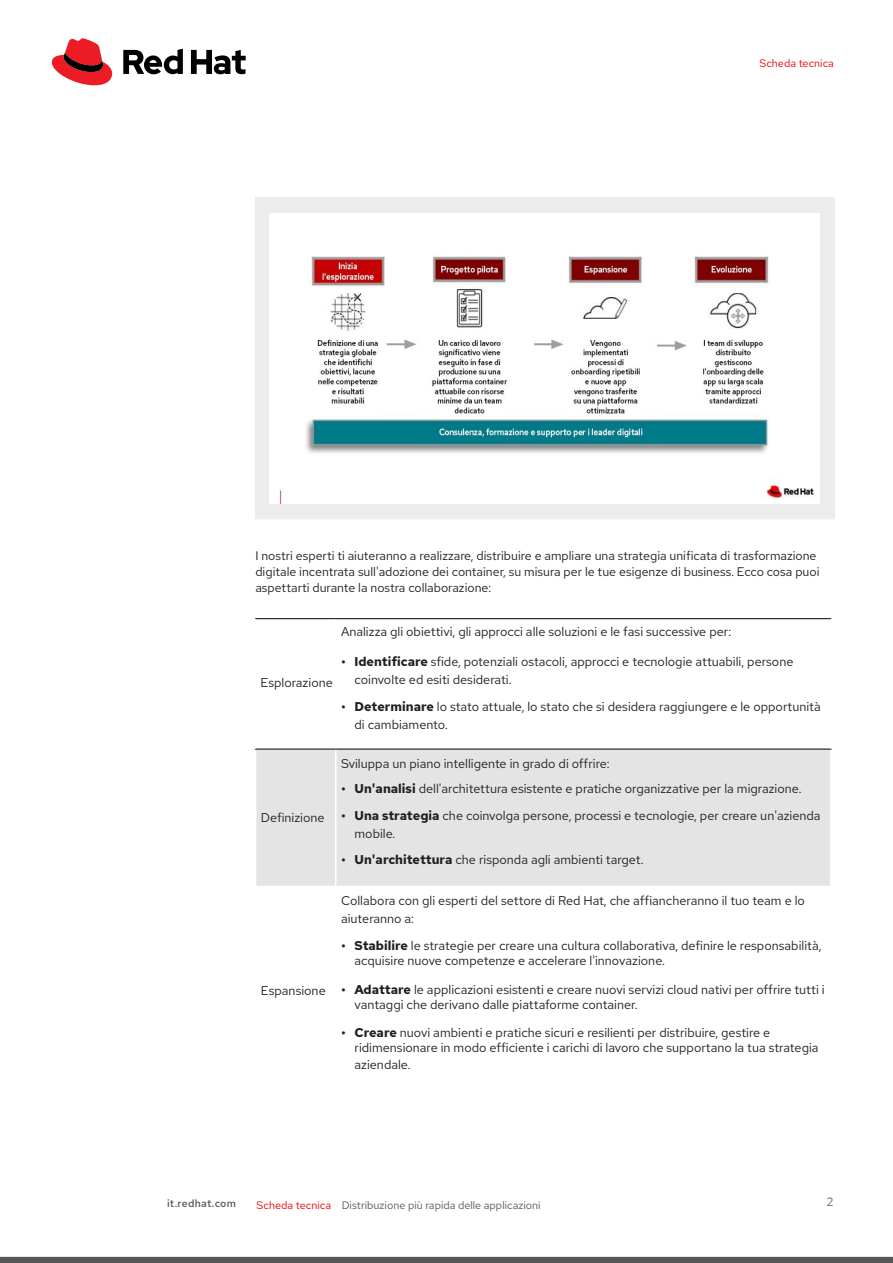
<style>
.page{position:relative;width:893px;height:1263px;background:#fff}
.page>*{position:absolute;margin:0;border:0;box-sizing:border-box;transform-origin:0 0}
.t1{font:12.75px/18px "Red Hat Text";color:#211e1f}
.t2{font:12.45px/16px "Red Hat Text";color:#211e1f}
.t3{font:12px "Red Hat Text";color:#57585a}
.t4{font:10.95px "Red Hat Text";color:#57585b}
.t5{font:10.95px "Red Hat Text";color:#ed0000}
.t6{font:500 10.5px "Red Hat Text";letter-spacing:.02em;color:#58585b}
.s1{font-weight:700}
.s2{color:#ed0000}
</style>
<div class="page">
<div style="left:0;top:1257px;width:893px;height:6px;background:#57585b"></div>
<div style="left:256px;top:198px;width:578px;height:321px;background:#ececed"></div>
<img style="left:270px;top:213px;width:549px;height:290px">
<svg style="left:256px;top:619px;width:574px;height:130px"></svg>
<div style="left:256px;top:750px;width:574px;height:136px;background:#e4e4e4"></div>
<hr style="left:335px;top:619px;width:2px;height:130px;background:#fff">
<hr style="left:335px;top:749px;width:2px;height:137px;background:#fff">
<hr style="left:255px;top:618px;width:81px;height:1px;background:#000">
<hr style="left:336px;top:618px;width:495px;height:1px;background:#000">
<hr style="left:255px;top:749px;width:81px;height:1px;background:#000">
<hr style="left:336px;top:749px;width:495px;height:1px;background:#000">
<svg style="left:52px;top:38px;width:60px;height:47px"></svg>
<svg style="left:123px;top:49px;width:123px;height:25px"></svg>
<p class="t5" style="left:759px;top:56px;width:76px">Scheda tecnica</p>
<p class="t2" style="left:255px;top:547px;width:566px">I nostri esperti ti aiuteranno a realizzare, distribuire e ampliare una strategia unificata di trasformazione digitale incentrata sull'adozione dei container, su misura per le tue esigenze di business. Ecco cosa puoi aspettarti durante la nostra collaborazione:</p>
<p class="t1" style="left:260px;top:674px;width:74px">Esplorazione</p>
<p class="t1" style="left:341px;top:623px;width:392px">Analizza gli obiettivi, gli approcci alle soluzioni e le fasi successive per:</p>
<p class="t1" style="left:355px;top:653px;width:440px;text-indent:-13px"><span class="s1">• Identificare</span> sfide, potenziali ostacoli, approcci e tecnologie attuabili, persone coinvolte ed esiti desiderati.</p>
<p class="t1" style="left:355px;top:698px;width:468px;text-indent:-13px"><span class="s1">• Determinare</span> lo stato attuale, lo stato che si desidera raggiungere e le opportunità di cambiamento.</p>
<p class="t1" style="left:261px;top:808px;width:65px">Definizione</p>
<p class="t1" style="left:341px;top:754px;width:270px">Sviluppa un piano intelligente in grado di offrire:</p>
<p class="t1" style="left:341px;top:780px;width:462px"><span class="s1">• Un'analisi</span> dell'architettura esistente e pratiche organizzative per la migrazione.</p>
<p class="t1" style="left:355px;top:807px;width:468px;text-indent:-13px"><span class="s1">• Una strategia</span> che coinvolga persone, processi e tecnologie, per creare un'azienda mobile.</p>
<p class="t1" style="left:341px;top:850px;width:304px"><span class="s1">• Un'architettura</span> che risponda agli ambienti target.</p>
<p class="t1" style="left:261px;top:981px;width:66px">Espansione</p>
<p class="t1" style="left:341px;top:891px;width:465px">Collabora con gli esperti del settore di Red Hat, che affiancheranno il tuo team e lo aiuteranno a:</p>
<p class="t1" style="left:355px;top:938px;width:468px;line-height:15px;text-indent:-13px"><span class="s1">• Stabilire</span> le strategie per creare una cultura collaborativa, definire le responsabilità, acquisire nuove competenze e accelerare l'innovazione.</p>
<p class="t1" style="left:355px;top:982px;width:472px;line-height:15px;text-indent:-13px"><span class="s1">• Adattare</span> le applicazioni esistenti e creare nuovi servizi cloud nativi per offrire tutti i vantaggi che derivano dalle piattaforme container.</p>
<p class="t1" style="left:355px;top:1025px;width:466px;line-height:15px;text-indent:-13px"><span class="s1">• Creare</span> nuovi ambienti e pratiche sicuri e resilienti per distribuire, gestire e ridimensionare in modo efficiente i carichi di lavoro che supportano la tua strategia</p>
<p class="t1" style="left:355px;top:1056px;width:57px">aziendale.</p>
<p class="t6" style="left:167px;top:1197px;width:71px">it.redhat.com</p>
<p class="t4" style="left:257px;top:1197px;width:286px"><span class="s2">Scheda tecnica</span> Distribuzione più rapida delle applicazioni</p>
<p class="t3" style="left:827px;top:1194px;width:8px">2</p>
</div>
